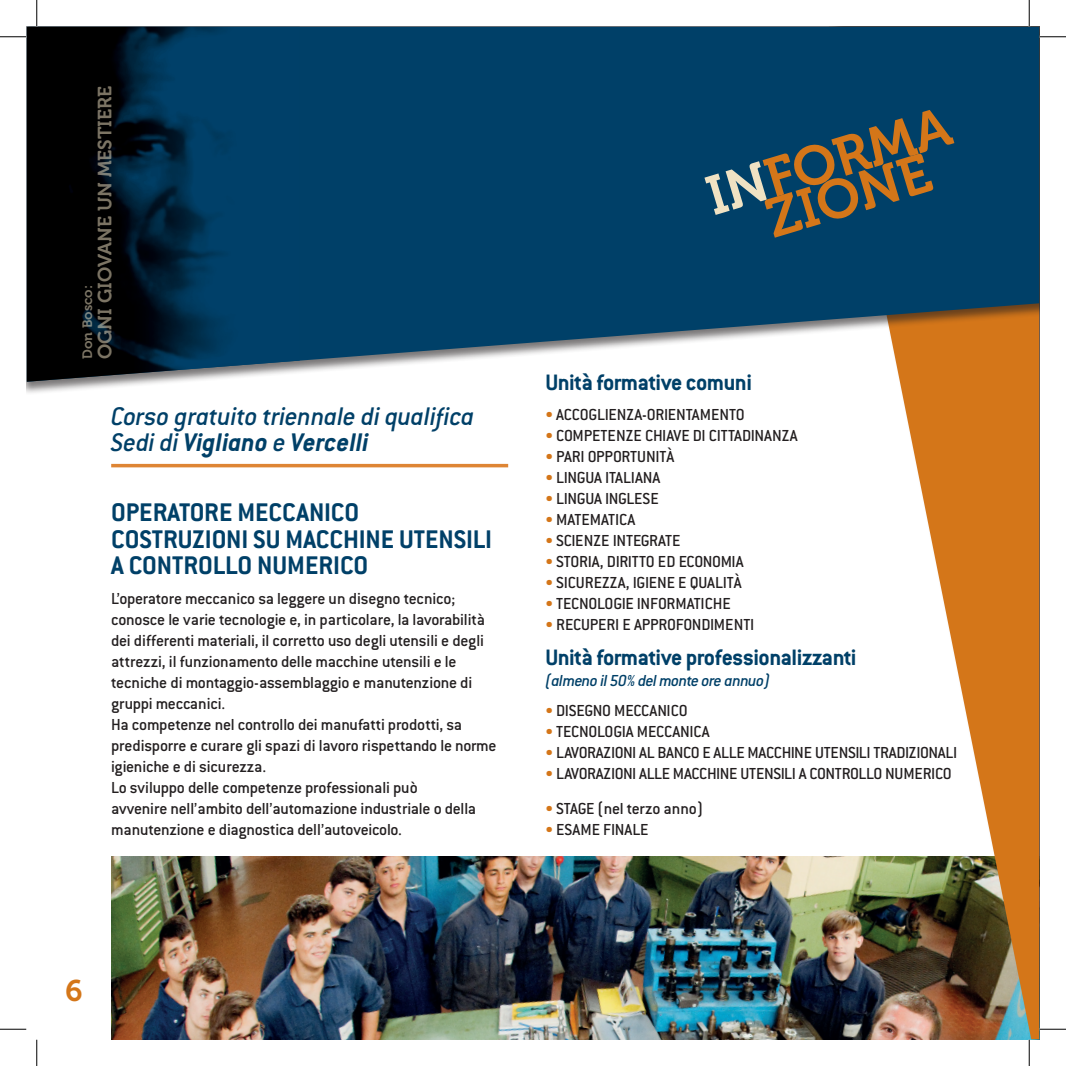
<style>
.page{position:relative;width:1066px;height:1066px;background:#fff}
.page>*{position:absolute;margin:0;border:0;box-sizing:border-box;transform-origin:0 0}
.t1{font:54.77px/38.7px "Museo 700";color:#d47619;text-align:center}
.t2{font:29.75px "Museo 700";color:#d47619}
.t3{font:700 28px/26.2px "Conduit ITC";color:#004068}
.t4{font:italic 500 28px/26.2px "Conduit ITC";letter-spacing:-.01em;color:#004068}
.t5{font:700 24.5px "Conduit ITC";letter-spacing:-.02em;color:#004068}
.t6{font:19.07px "Museo 700";color:#f0e2c3}
.t7{font:500 17.5px/21px "Conduit ITC";letter-spacing:-.015em;color:#231f20}
.t8{font:italic 500 17.5px "Conduit ITC";letter-spacing:-.035em;color:#004068}
.t9{font:13.47px "Museo 700";color:#f0e2c3}
.s1{font-weight:700}
.s2{color:#f0e2c3}
.s3{color:#d47619}
</style>
<div class="page">
<img style="left:111px;top:856px;width:716px;height:183px">
<img style="left:829px;top:395px;width:210px;height:644px">
<div style="left:27px;top:27px;width:1012px;height:368px;background:#231f20;opacity:.6"></div>
<svg style="left:300px;top:27px;width:739px;height:355px;background:#1f5371"></svg>
<img style="left:27px;top:27px;width:273px;height:355px">
<hr style="left:111px;top:464px;width:397px;height:3px;background:#de8534">
<svg style="left:0;top:36px;width:26px;height:1px"></svg>
<svg style="left:1039px;top:36px;width:27px;height:1px"></svg>
<svg style="left:0;top:1029px;width:26px;height:1px"></svg>
<svg style="left:1039px;top:1029px;width:27px;height:1px"></svg>
<svg style="left:36px;top:0;width:1px;height:26px"></svg>
<svg style="left:36px;top:1039px;width:1px;height:27px"></svg>
<svg style="left:1029px;top:0;width:1px;height:26px"></svg>
<svg style="left:1029px;top:1039px;width:1px;height:27px"></svg>
<p class="t6" style="left:94px;top:359px;width:274px;rotate:-90deg">OGNI GIOVANE UN MESTIERE</p>
<p class="t9" style="left:80px;top:359px;width:75px;rotate:-90deg">Don Bosco:</p>
<h3 class="t4" style="left:111px;top:403px;width:365px">Corso gratuito triennale di qualifica<br>Sedi di <span class="s1">Vigliano</span> e <span class="s1">Vercelli</span></h3>
<h3 class="t3" style="left:111px;top:499px;width:382px">OPERATORE MECCANICO<br>COSTRUZIONI SU MACCHINE UTENSILI<br>A CONTROLLO NUMERICO</h3>
<p class="t7" style="left:111px;top:587px;width:387px">L’operatore meccanico sa leggere un disegno tecnico; conosce le varie tecnologie e, in particolare, la lavorabilità dei differenti materiali, il corretto uso degli utensili e degli attrezzi, il funzionamento delle macchine utensili e le tecniche di montaggio‑assemblaggio e manutenzione di gruppi meccanici.<br>Ha competenze nel controllo dei manufatti prodotti, sa predisporre e curare gli spazi di lavoro rispettando le norme igieniche e di sicurezza.<br>Lo sviluppo delle competenze professionali può<br>avvenire nell’ambito dell’automazione industriale o della manutenzione e diagnostica dell’autoveicolo.</p>
<h1 class="t1" style="left:703px;top:180px;width:253px;rotate:-17deg"><span class="s2">IN</span>FORMA<br>ZIONE</h1>
<h3 class="t5" style="left:545px;top:368px;width:208px">Unità formative comuni</h3>
<p class="t7" style="left:545px;top:404px;width:201px"><span class="s3">•</span> ACCOGLIENZA-ORIENTAMENTO</p>
<p class="t7" style="left:545px;top:425px;width:254px"><span class="s3">•</span> COMPETENZE CHIAVE DI CITTADINANZA</p>
<p class="t7" style="left:545px;top:446px;width:130px"><span class="s3">•</span> PARI OPPORTUNITÀ</p>
<p class="t7" style="left:545px;top:467px;width:117px"><span class="s3">•</span> LINGUA ITALIANA</p>
<p class="t7" style="left:545px;top:488px;width:115px"><span class="s3">•</span> LINGUA INGLESE</p>
<p class="t7" style="left:545px;top:509px;width:92px"><span class="s3">•</span> MATEMATICA</p>
<p class="t7" style="left:545px;top:530px;width:137px"><span class="s3">•</span> SCIENZE INTEGRATE</p>
<p class="t7" style="left:545px;top:551px;width:200px"><span class="s3">•</span> STORIA, DIRITTO ED ECONOMIA</p>
<p class="t7" style="left:545px;top:572px;width:198px"><span class="s3">•</span> SICUREZZA, IGIENE E QUALITÀ</p>
<p class="t7" style="left:545px;top:593px;width:187px"><span class="s3">•</span> TECNOLOGIE INFORMATICHE</p>
<p class="t7" style="left:545px;top:614px;width:210px"><span class="s3">•</span> RECUPERI E APPROFONDIMENTI</p>
<h3 class="t5" style="left:545px;top:643px;width:313px">Unità formative professionalizzanti</h3>
<p class="t8" style="left:545px;top:670px;width:226px">(almeno il 50% del monte ore annuo)</p>
<p class="t7" style="left:545px;top:699px;width:144px"><span class="s3">•</span> DISEGNO MECCANICO</p>
<p class="t7" style="left:545px;top:720px;width:166px"><span class="s3">•</span> TECNOLOGIA MECCANICA</p>
<p class="t7" style="left:545px;top:741px;width:413px"><span class="s3">•</span> LAVORAZIONI AL BANCO E ALLE MACCHINE UTENSILI TRADIZIONALI</p>
<p class="t7" style="left:545px;top:762px;width:408px"><span class="s3">•</span> LAVORAZIONI ALLE MACCHINE UTENSILI A CONTROLLO NUMERICO</p>
<p class="t7" style="left:545px;top:797px;width:159px"><span class="s3">•</span> STAGE (nel terzo anno)</p>
<p class="t7" style="left:545px;top:818px;width:105px"><span class="s3">•</span> ESAME FINALE</p>
<h2 class="t2" style="left:65px;top:974px;width:19px">6</h2>
</div>
